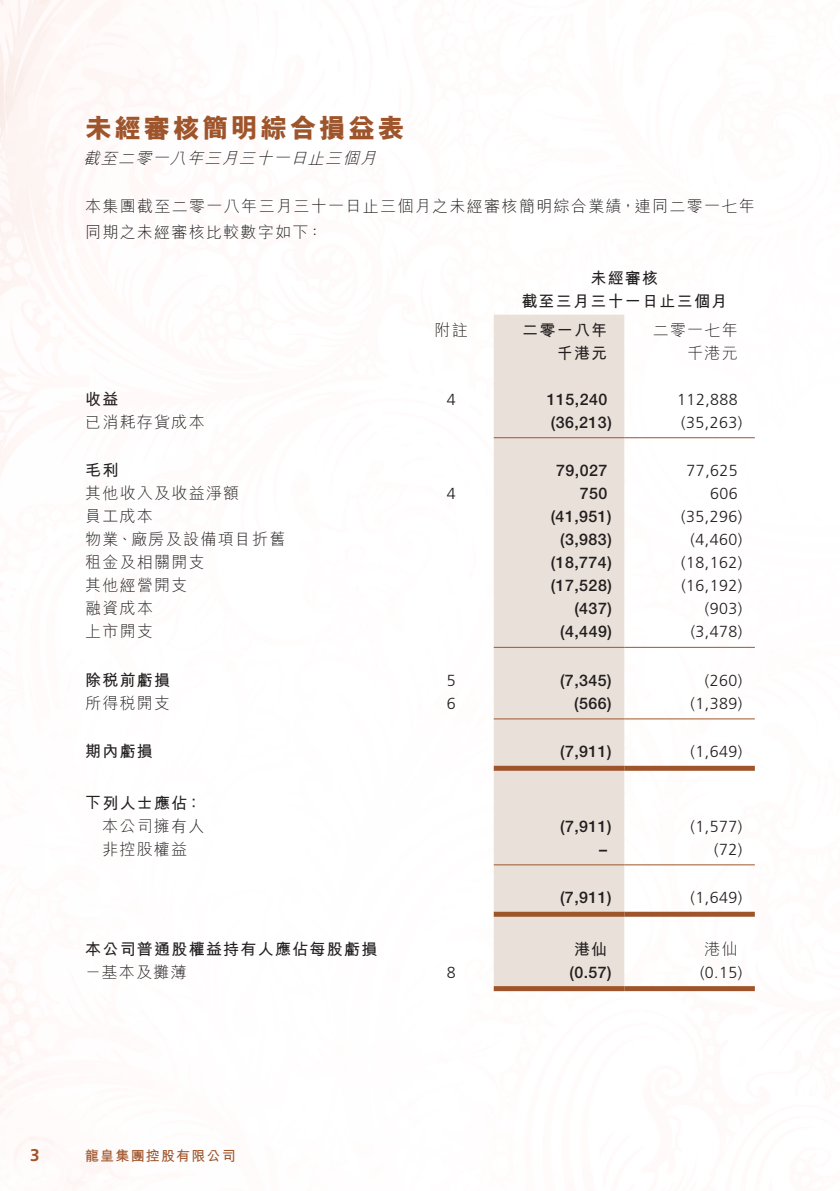
<style>
.page{position:relative;width:840px;height:1191px;background:#fff}
.page>*{position:absolute;margin:0;border:0;box-sizing:border-box;transform-origin:0 0}
.t1{font:800 27px "M Hei HK";letter-spacing:.08em;color:#9f552b}
.t2{font:700 17px "Frutiger LT Std";color:#9f552b}
.t3{font:300 16px/26px "M Hei HK";letter-spacing:.08em;color:#231f20}
.t4{font:300 16px "Frutiger LT Std";letter-spacing:.03em;color:#231f20}
.t5{font:500 16px "Helvetica Neue LT Std";letter-spacing:.03em;color:#231f20}
.t6{font:700 16px/23px "M Hei HK";letter-spacing:.08em;color:#231f20;text-align:center}
.t7{font:italic 300 16px "M Hei HK";color:#231f20}
.t8{font:700 14px "M Hei HK";letter-spacing:.085em;color:#9f552b}
</style>
<div class="page">
<img style="left:0;top:0;width:755px;height:1188px">
<div style="left:493px;top:315px;width:131px;height:671px;background:#e9e1d9"></div>
<hr style="left:493px;top:437px;width:131px;height:1px;background:#9f552b">
<hr style="left:624px;top:437px;width:130px;height:1px;background:#9f552b">
<hr style="left:493px;top:647px;width:131px;height:1px;background:#9f552b">
<hr style="left:624px;top:647px;width:130px;height:1px;background:#9f552b">
<hr style="left:493px;top:718px;width:131px;height:1px;background:#9f552b">
<hr style="left:624px;top:718px;width:130px;height:1px;background:#9f552b">
<div style="left:493px;top:766px;width:131px;height:5px;background:#9f552b"></div>
<div style="left:624px;top:766px;width:130px;height:5px;background:#9f552b"></div>
<hr style="left:493px;top:864px;width:131px;height:1px;background:#9f552b">
<hr style="left:624px;top:864px;width:130px;height:1px;background:#9f552b">
<div style="left:493px;top:911px;width:131px;height:5px;background:#9f552b"></div>
<div style="left:624px;top:911px;width:130px;height:5px;background:#9f552b"></div>
<div style="left:493px;top:986px;width:131px;height:5px;background:#9f552b"></div>
<div style="left:624px;top:986px;width:130px;height:5px;background:#9f552b"></div>
<h1 class="t1" style="left:85px;top:114px;width:320px">未經審核簡明綜合損益表</h1>
<p class="t7" style="left:83px;top:149px;width:298px">截至二零一八年三月三十一日止三個月</p>
<p class="t3" style="left:85px;top:193px;width:670px">本集團截至二零一八年三月三十一日止三個月之未經審核簡明綜合業績，連同二零一七年同期之未經審核比較數字如下：</p>
<p class="t6" style="left:521px;top:265px;width:207px">未經審核<br>截至三月三十一日止三個月</p>
<p class="t3" style="left:652px;top:316px;width:86px">二零一七年</p>
<p class="t3" style="left:434px;top:316px;width:35px">附註</p>
<p class="t6" style="left:522px;top:317px;width:86px">二零一八年</p>
<p class="t6" style="left:556px;top:340px;width:52px">千港元</p>
<p class="t3" style="left:687px;top:339px;width:52px">千港元</p>
<p class="t6" style="left:85px;top:386px;width:35px">收益</p>
<p class="t4" style="left:446px;top:390px;width:10px">4</p>
<p class="t5" style="left:546px;top:389px;width:62px">115,240</p>
<p class="t4" style="left:677px;top:390px;width:62px">112,888</p>
<p class="t3" style="left:85px;top:408px;width:121px">已消耗存貨成本</p>
<p class="t5" style="left:550px;top:412px;width:62px">)36,213(</p>
<p class="t4" style="left:681px;top:413px;width:62px">)35,263(</p>
<p class="t6" style="left:85px;top:457px;width:35px">毛利</p>
<p class="t5" style="left:555px;top:461px;width:53px">79,027</p>
<p class="t4" style="left:686px;top:461px;width:53px">77,625</p>
<p class="t3" style="left:85px;top:480px;width:155px">其他收入及收益淨額</p>
<p class="t4" style="left:446px;top:484px;width:10px">4</p>
<p class="t5" style="left:579px;top:484px;width:29px">750</p>
<p class="t4" style="left:709px;top:484px;width:29px">606</p>
<p class="t3" style="left:85px;top:503px;width:69px">員工成本</p>
<p class="t5" style="left:550px;top:507px;width:62px">)41,951(</p>
<p class="t4" style="left:681px;top:507px;width:62px">)35,296(</p>
<p class="t3" style="left:85px;top:526px;width:202px">物業、廠房及設備項目折舊</p>
<p class="t5" style="left:559px;top:530px;width:53px">)3,983(</p>
<p class="t4" style="left:690px;top:530px;width:53px">)4,460(</p>
<p class="t3" style="left:85px;top:549px;width:121px">租金及相關開支</p>
<p class="t5" style="left:550px;top:553px;width:62px">)18,774(</p>
<p class="t4" style="left:681px;top:553px;width:62px">)18,162(</p>
<p class="t3" style="left:85px;top:572px;width:104px">其他經營開支</p>
<p class="t5" style="left:550px;top:576px;width:62px">)17,528(</p>
<p class="t4" style="left:681px;top:576px;width:62px">)16,192(</p>
<p class="t3" style="left:85px;top:595px;width:69px">融資成本</p>
<p class="t5" style="left:574px;top:599px;width:39px">)437(</p>
<p class="t4" style="left:704px;top:599px;width:39px">)903(</p>
<p class="t3" style="left:85px;top:618px;width:69px">上市開支</p>
<p class="t5" style="left:560px;top:622px;width:53px">)4,449(</p>
<p class="t4" style="left:690px;top:622px;width:53px">)3,478(</p>
<p class="t6" style="left:85px;top:667px;width:86px">除稅前虧損</p>
<p class="t4" style="left:446px;top:671px;width:10px">5</p>
<p class="t5" style="left:559px;top:670px;width:53px">)7,345(</p>
<p class="t4" style="left:704px;top:671px;width:39px">)260(</p>
<p class="t3" style="left:85px;top:689px;width:86px">所得稅開支</p>
<p class="t4" style="left:446px;top:694px;width:10px">6</p>
<p class="t5" style="left:574px;top:693px;width:39px">)566(</p>
<p class="t4" style="left:690px;top:694px;width:53px">)1,389(</p>
<p class="t6" style="left:85px;top:738px;width:69px">期內虧損</p>
<p class="t6" style="left:85px;top:790px;width:118px">下列人士應佔：</p>
<p class="t5" style="left:559px;top:742px;width:53px">)7,911(</p>
<p class="t4" style="left:690px;top:743px;width:53px">)1,649(</p>
<p class="t3" style="left:102px;top:812px;width:104px">本公司擁有人</p>
<p class="t5" style="left:559px;top:816px;width:53px">)7,911(</p>
<p class="t4" style="left:690px;top:817px;width:53px">)1,577(</p>
<p class="t3" style="left:102px;top:835px;width:86px">非控股權益</p>
<p class="t5" style="left:599px;top:839px;width:9px">–</p>
<p class="t4" style="left:713px;top:840px;width:30px">)72(</p>
<p class="t5" style="left:559px;top:888px;width:53px">)7,911(</p>
<p class="t4" style="left:690px;top:888px;width:53px">)1,649(</p>
<p class="t6" style="left:85px;top:936px;width:293px">本公司普通股權益持有人應佔每股虧損</p>
<p class="t6" style="left:573px;top:936px;width:35px">港仙</p>
<p class="t3" style="left:704px;top:935px;width:35px">港仙</p>
<p class="t3" style="left:85px;top:958px;width:103px">－基本及攤薄</p>
<p class="t4" style="left:446px;top:963px;width:10px">8</p>
<p class="t5" style="left:569px;top:962px;width:44px">)0.57(</p>
<p class="t4" style="left:699px;top:963px;width:44px">)0.15(</p>
<p class="t2" style="left:30px;top:1145px;width:11px">3</p>
<p class="t8" style="left:85px;top:1145px;width:152px">龍皇集團控股有限公司</p>
</div>
